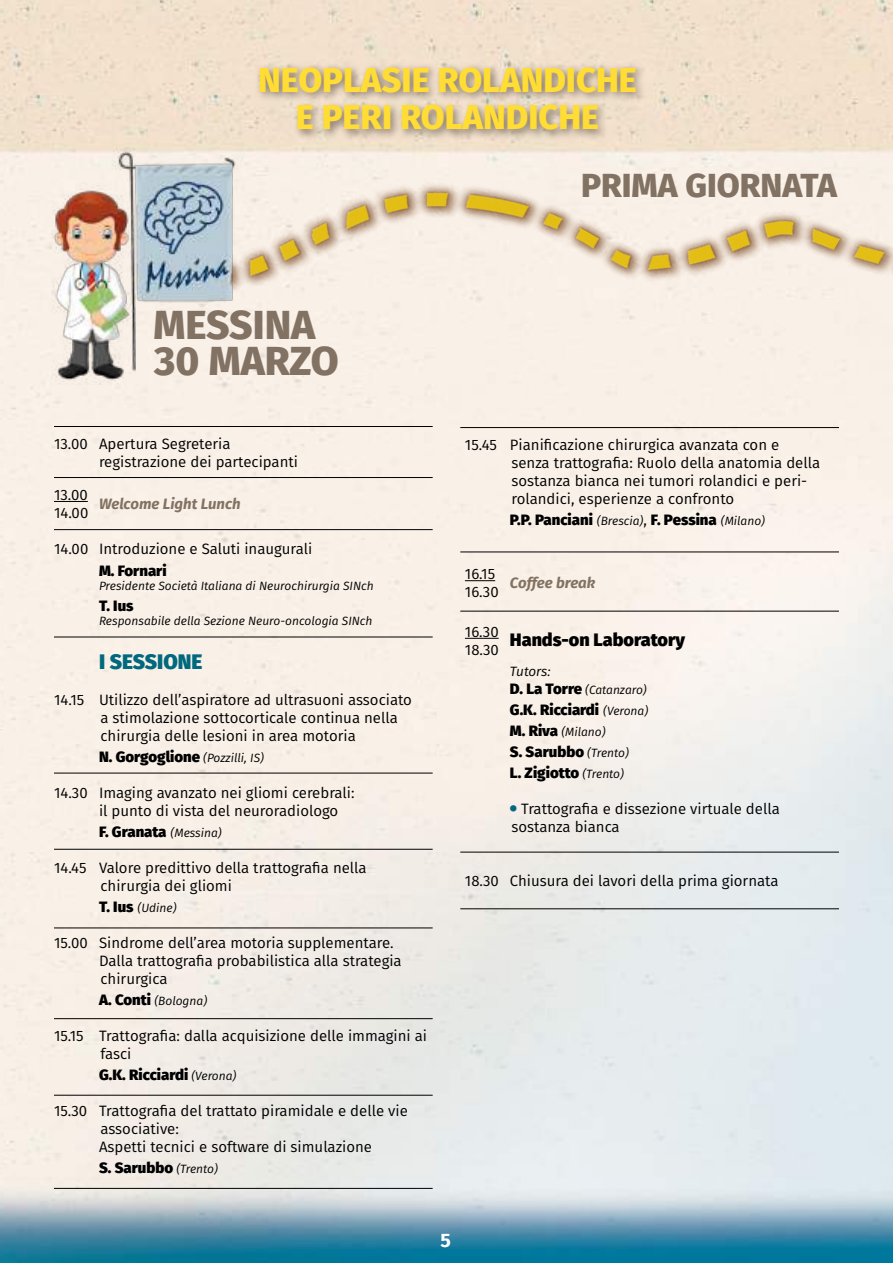
<style>
.page{position:relative;width:893px;height:1263px;background:#fff}
.page>*{position:absolute;margin:0;border:0;box-sizing:border-box;transform-origin:0 0}
.t1{font:800 40.5px/36px "Fira Sans";color:#827263}
.t2{font:800 34.5px/37.5px "Fira Sans";color:#ffdd34;text-align:center}
.t3{font:800 33.3px "Fira Sans";color:#827263}
.t4{font:800 21px "Fira Sans";color:#00697e}
.t5{font:700 19.5px "Fira Sans";color:#fff}
.t6{font:800 18px "Fira Sans";color:#000}
.t7{font:15px/18px "Fira Sans";color:#000}
.t8{font:800 15px/21px "Fira Sans";color:#000}
.t9{font:italic 700 15px "Fira Sans";color:#827263}
.t10{font:italic 13.5px "Fira Sans";letter-spacing:-.015em;color:#000}
.t11{font:italic 12px "Fira Sans";color:#000}
.s1{font-weight:400;font-style:italic;font-size:12px}
.s2{font-weight:800;font-style:normal;font-size:15px}
.s3{font-weight:400}
.s4{font-weight:900;font-size:19.5px;color:#00697e}
</style>
<div class="page">
<img style="left:0;top:0;width:893px;height:1263px">
<hr style="left:54px;top:849px;width:379px;height:1px;background:#000">
<hr style="left:54px;top:928px;width:379px;height:1px;background:#000">
<hr style="left:54px;top:1018px;width:379px;height:1px;background:#000">
<hr style="left:54px;top:1095px;width:379px;height:1px;background:#000">
<hr style="left:54px;top:1188px;width:379px;height:1px;background:#000">
<hr style="left:460px;top:908px;width:379px;height:1px;background:#000">
<hr style="left:460px;top:852px;width:379px;height:1px;background:#000">
<img style="left:32px;top:0;width:861px;height:824px">
<img style="left:41px;top:148px;width:203px;height:236px">
<h2 class="t2" style="left:258px;top:58px;width:380px">NEOPLASIE ROLANDICHE<br>E PERI ROLANDICHE</h2>
<h3 class="t3" style="left:581px;top:156px;width:258px">PRIMA GIORNATA</h3>
<h1 class="t1" style="left:153px;top:304px;width:187px">MESSINA<br>30 MARZO</h1>
<p class="t7" style="left:99px;top:434px;width:201px;text-indent:-45px">13.00 Apertura Segreteria registrazione dei partecipanti</p>
<p class="t7" style="left:54px;top:485px;width:35px">13.00</p>
<p class="t9" style="left:99px;top:491px;width:143px">Welcome Light Lunch</p>
<p class="t7" style="left:54px;top:503px;width:36px">14.00</p>
<p class="t7" style="left:54px;top:539px;width:260px">14.00 Introduzione e Saluti inaugurali</p>
<p class="t8" style="left:99px;top:558px;width:69px">M. Fornari</p>
<p class="t11" style="left:99px;top:577px;width:276px">Presidente Società Italiana di Neurochirurgia SINch</p>
<p class="t8" style="left:99px;top:594px;width:36px">T. Ius</p>
<p class="t11" style="left:99px;top:612px;width:275px">Responsabile della Sezione Neuro-oncologia SINch</p>
<h3 class="t4" style="left:99px;top:642px;width:105px">I SESSIONE</h3>
<p class="t7" style="left:100px;top:690px;width:313px;text-indent:-46px">14.15 Utilizzo dell’aspiratore ad ultrasuoni associato a stimolazione sottocorticale continua nella chirurgia delle lesioni in area motoria</p>
<p class="t8" style="left:99px;top:744px;width:166px">N. Gorgoglione <span class="s1">(Pozzilli, IS)</span></p>
<p class="t7" style="left:99px;top:783px;width:257px;text-indent:-45px">14.30 Imaging avanzato nei gliomi cerebrali: il punto di vista del neuroradiologo</p>
<p class="t8" style="left:99px;top:819px;width:124px">F. Granata <span class="s1">(Messina)</span></p>
<p class="t7" style="left:100px;top:858px;width:268px;text-indent:-46px">14.45 Valore predittivo della trattografia nella chirurgia dei gliomi</p>
<p class="t11" style="left:99px;top:898px;width:79px"><span class="s2">T. Ius</span> (Udine)</p>
<p class="t7" style="left:99px;top:933px;width:304px;text-indent:-45px">15.00 Sindrome dell’area motoria supplementare.<br>Dalla trattografia probabilistica alla strategia chirurgica</p>
<p class="t11" style="left:99px;top:991px;width:110px"><span class="s2">A. Conti</span> (Bologna)</p>
<p class="t7" style="left:100px;top:1026px;width:328px;text-indent:-46px">15.15 Trattografia: dalla acquisizione delle immagini ai fasci</p>
<p class="t8" style="left:99px;top:1062px;width:139px">G.K. Ricciardi <span class="s1">(Verona)</span></p>
<p class="t7" style="left:99px;top:1101px;width:310px;text-indent:-45px">15.30 Trattografia del trattato piramidale e delle vie associative:<br>Aspetti tecnici e software di simulazione</p>
<p class="t8" style="left:99px;top:1155px;width:120px">S. Sarubbo <span class="s1">(Trento)</span></p>
<p class="t7" style="left:511px;top:436px;width:310px;text-indent:-46px">15.45 Pianificazione chirurgica avanzata con e senza trattografia: Ruolo della anatomia della sostanza bianca nei tumori rolandici e peri&shy;rolandici, esperienze a confronto</p>
<p class="t8" style="left:510px;top:508px;width:257px">P.P. Panciani <span class="s1">(Brescia)</span><span class="s3">,</span> F. Pessina <span class="s1">(Milano)</span></p>
<p class="t7" style="left:465px;top:565px;width:32px">16.15</p>
<p class="t7" style="left:465px;top:583px;width:35px">16.30</p>
<p class="t7" style="left:465px;top:622px;width:35px">16.30</p>
<p class="t7" style="left:465px;top:640px;width:36px">18.30</p>
<p class="t9" style="left:510px;top:570px;width:87px">Coffee break</p>
<p class="t6" style="left:510px;top:623px;width:177px">Hands-on Laboratory</p>
<p class="t10" style="left:510px;top:661px;width:42px">Tutors:</p>
<p class="t11" style="left:510px;top:681px;width:138px"><span class="s2">D. La Torre</span> (Catanzaro)</p>
<p class="t8" style="left:510px;top:698px;width:140px">G.K. Ricciardi <span class="s1">(Verona)</span></p>
<p class="t11" style="left:510px;top:723px;width:97px"><span class="s2">M. Riva</span> (Milano)</p>
<p class="t8" style="left:510px;top:740px;width:120px">S. Sarubbo <span class="s1">(Trento)<br></span>L. Zigiotto <span class="s1">(Trento)</span></p>
<p class="t7" style="left:510px;top:799px;width:271px"><span class="s4">•</span> Trattografia e dissezione virtuale della sostanza bianca</p>
<p class="t7" style="left:465px;top:871px;width:315px">18.30 Chiusura dei lavori della prima giornata</p>
<h3 class="t5" style="left:441px;top:1224px;width:12px">5</h3>
</div>
